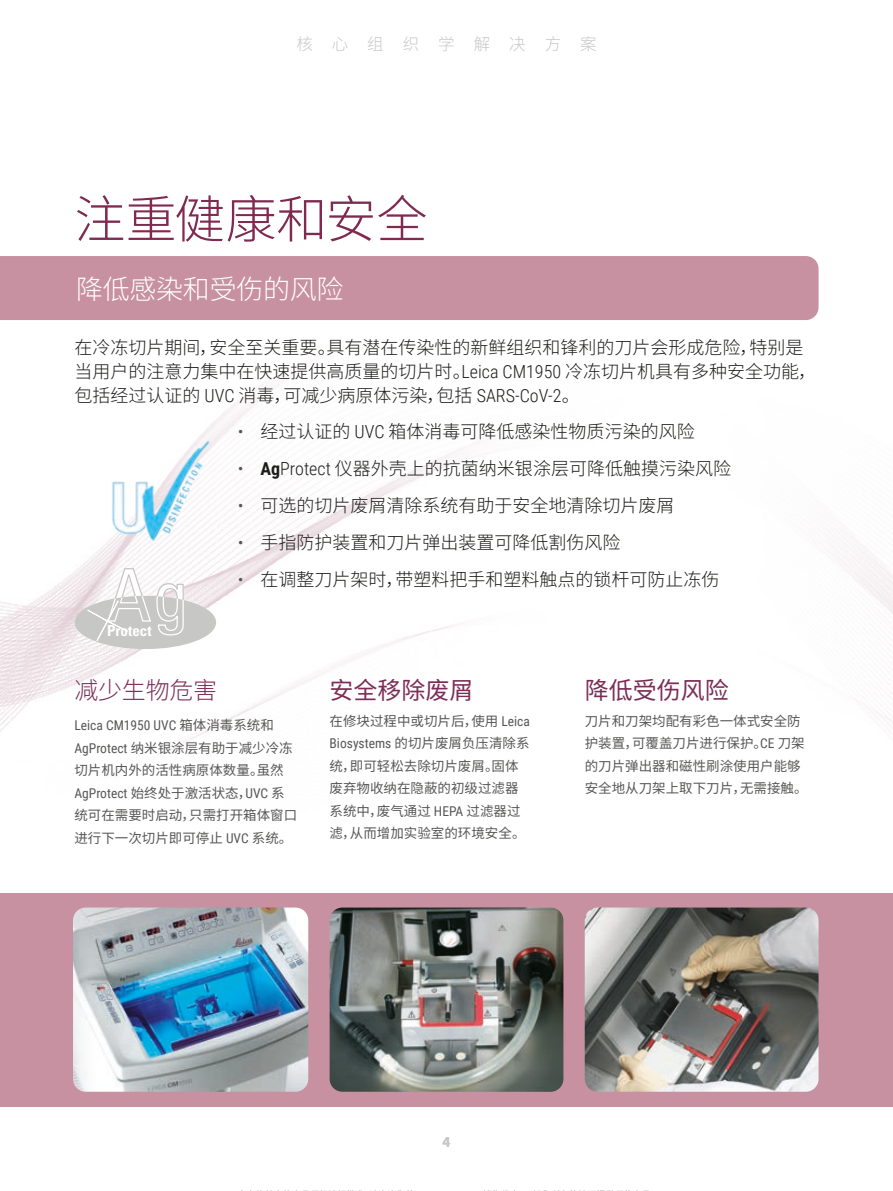
<style>
.page{position:relative;width:893px;height:1191px;background:#fff}
.page>*{position:absolute;margin:0;border:0;box-sizing:border-box;transform-origin:0 0}
.t1{font:300 51px "Noto Sans CJ Ksc";color:#812a51}
.t2{font:300 27px "Noto Sans CJ Ksc";letter-spacing:-.01em;color:#fff}
.t3{font:24px "Noto Sans CJ Ksc";color:#7c2c56}
.t4{font:300 24px "Noto Sans CJ Ksc";letter-spacing:-.01em;color:#7c2c56}
.t5{font:300 18px/24px "Noto Sans CJ Ksc";color:#1d1d1b}
.t6{font:300 16.5px "Noto Sans CJ Ksc";letter-spacing:1.15em;color:#c7c7c6}
.t7{font:700 condensed 15.15px "Univers";color:#fff}
.t8{font:13.5px/22.5px "Noto Sans CJ Ksc";color:#575756}
.t9{font:13.5px "Roboto Condensed";color:#575756}
.t10{font:700 13.5px "Noto Sans CJ Ksc";color:#c7c7c6}
.s1{font-family:"Roboto Condensed"}
.s2{font-family:"Roboto Condensed";color:#575756}
.s3{font-family:"Roboto Condensed";font-weight:700}
.s4{font-family:"Noto Sans CJ Ksc"}
</style>
<div class="page">
<img style="left:0;top:390px;width:893px;height:358px">
<div style="left:0;top:256px;width:819px;height:64px;background:#c791a2"></div>
<div style="left:0;top:893px;width:893px;height:213px;background:#c791a2"></div>
<img style="left:73px;top:907px;width:235px;height:184px">
<img style="left:330px;top:907px;width:233px;height:184px">
<img style="left:585px;top:907px;width:233px;height:184px">
<svg style="left:73px;top:564px;width:145px;height:88px"></svg>
<img style="left:94px;top:434px;width:125px;height:121px">
<p class="t6" style="left:296px;top:35px;width:302px">核心组织学解决方案</p>
<h1 class="t1" style="left:74px;top:190px;width:355px">注重健康和安全</h1>
<h2 class="t2" style="left:76px;top:274px;width:269px">降低感染和受伤的风险</h2>
<p class="t5" style="left:74px;top:335px;width:743px">在冷冻切片期间，安全至关重要。具有潜在传染性的新鲜组织和锋利的刀片会形成危险，特别是当用户的注意力集中在快速提供高质量的切片时。<span class="s1">Leica CM1950</span> 冷冻切片机具有多种安全功能，包括经过认证的 <span class="s1">UVC</span> 消毒，可减少病原体污染，包括 <span class="s1">SARS-CoV-2</span>。</p>
<p class="t5" style="left:238px;top:420px;width:458px"><span class="s2">•</span> 经过认证的 <span class="s1">UVC</span> 箱体消毒可降低感染性物质污染的风险</p>
<p class="t5" style="left:238px;top:457px;width:494px"><span class="s2">•</span> <span class="s3">Ag</span><span class="s1">Protect</span> 仪器外壳上的抗菌纳米银涂层可降低触摸污染风险</p>
<p class="t5" style="left:238px;top:494px;width:438px"><span class="s2">•</span> 可选的切片废屑清除系统有助于安全地清除切片废屑</p>
<p class="t5" style="left:238px;top:530px;width:384px"><span class="s2">•</span> 手指防护装置和刀片弹出装置可降低割伤风险</p>
<p class="t5" style="left:238px;top:567px;width:483px"><span class="s2">•</span> 在调整刀片架时，带塑料把手和塑料触点的锁杆可防止冻伤</p>
<p class="t7" style="left:107px;top:621px;width:46px">Protect</p>
<h3 class="t4" style="left:74px;top:676px;width:144px">减少生物危害</h3>
<p class="t9" style="left:74px;top:716px;width:201px">Leica CM1950 UVC <span class="s4">箱体消毒系统和</span></p>
<p class="t8" style="left:74px;top:736px;width:220px"><span class="s1">AgProtect</span> 纳米银涂层有助于减少冷冻切片机内外的活性病原体数量。虽然</p>
<p class="t9" style="left:74px;top:783px;width:212px">AgProtect <span class="s4">始终处于激活状态，</span>UVC <span class="s4">系</span></p>
<p class="t8" style="left:74px;top:804px;width:224px">统可在需要时启动，只需打开箱体窗口进行下一次切片即可停止 <span class="s1">UVC</span> 系统。</p>
<h3 class="t3" style="left:330px;top:676px;width:146px">安全移除废屑</h3>
<p class="t8" style="left:330px;top:710px;width:202px">在修块过程中或切片后，使用 <span class="s1">Leica</span></p>
<p class="t9" style="left:330px;top:734px;width:201px">Biosystems <span class="s4">的切片废屑负压清除系</span></p>
<p class="t8" style="left:330px;top:755px;width:197px">统，即可轻松去除切片废屑。固体废弃物收纳在隐蔽的初级过滤器系统中，废气通过 <span class="s1">HEPA</span> 过滤器过滤，从而增加实验室的环境安全。</p>
<h3 class="t3" style="left:585px;top:676px;width:145px">降低受伤风险</h3>
<p class="t8" style="left:585px;top:710px;width:224px">刀片和刀架均配有彩色一体式安全防护装置，可覆盖刀片进行保护。<span class="s1">CE</span> 刀架的刀片弹出器和磁性刷涂使用户能够安全地从刀架上取下刀片，无需接触。</p>
<p class="t10" style="left:442px;top:1134px;width:9px">4</p>
</div>
